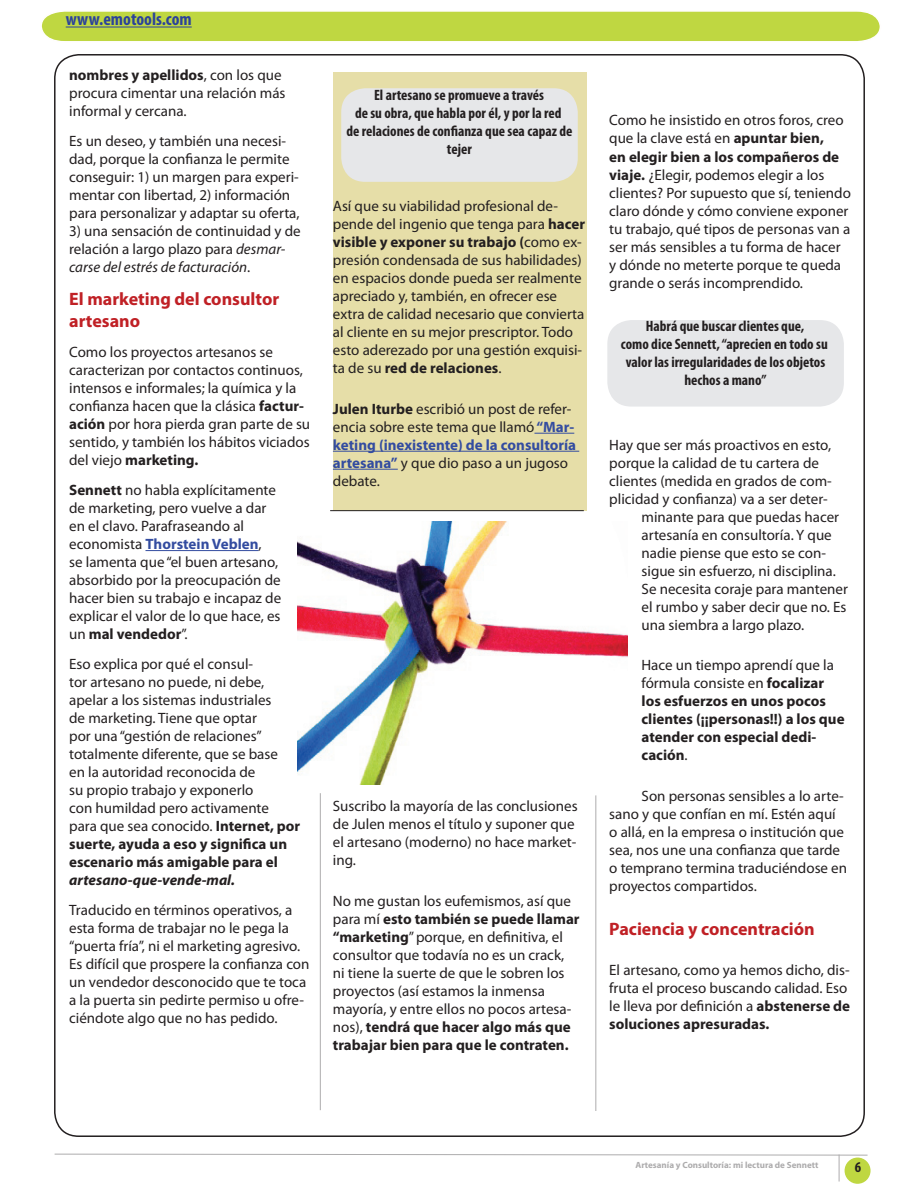
<style>
.page{position:relative;width:919px;height:1191px;background:#fff}
.page>*{position:absolute;margin:0;border:0;box-sizing:border-box;transform-origin:0 0}
.t1{font:700 18px/21.6px "Myriad Pro";color:#c02025}
.t2{font:700 condensed 18px "Myriad Pro";color:#2b429b}
.t3{font:15px/18px "Myriad Pro";color:#231f20}
.t4{font:700 condensed 15px/18px "Myriad Pro";color:#231f20;text-align:center}
.t5{font:700 15px/18px "Myriad Pro";color:#231f20}
.t6{font:italic 700 15px "Myriad Pro";color:#231f20}
.t7{font:700 9px "Myriad Pro";color:#adacad}
.s1{font-weight:700}
.s2{font-style:italic}
.s3{font-weight:700;color:#334ca0}
.s4{font-weight:400}
</style>
<div class="page">
<div style="left:333px;top:72px;width:253px;height:438px;background:#e6dea8"></div>
<hr style="left:534px;top:433px;width:40px;height:1px;background:#334ca0">
<hr style="left:333px;top:451px;width:246px;height:1px;background:#334ca0">
<hr style="left:333px;top:469px;width:65px;height:1px;background:#334ca0">
<hr style="left:330px;top:510px;width:253px;height:1px;background:#231f20">
<hr style="left:145px;top:550px;width:113px;height:1px;background:#334ca0">
<div style="left:41px;top:11px;width:839px;height:30px;background:#bfd741"></div>
<img style="left:297px;top:521px;width:330px;height:263px">
<div style="left:341px;top:88px;width:236px;height:94px;background:#e6e7e9;border-radius:24px"></div>
<div style="left:607px;top:320px;width:236px;height:86px;background:#e6e7e9;border-radius:24px"></div>
<hr style="left:320px;top:793px;width:1px;height:317px;background:#adacad">
<hr style="left:595px;top:795px;width:1px;height:316px;background:#adacad">
<div style="left:844px;top:1157px;width:26px;height:26px;border:2px solid #bfd741;border-radius:50%"></div>
<svg style="left:54px;top:1153px;width:813px;height:28px"></svg>
<p class="t2" style="left:66px;top:8px;width:127px">www.emotools.com</p>
<p class="t3" style="left:69px;top:65px;width:218px"><span class="s1">nombres y apellidos</span>, con los que procura cimentar una relación más informal y cercana.</p>
<p class="t3" style="left:69px;top:131px;width:232px">Es un deseo, y también una necesi&shy;dad, porque la confianza le permite conseguir: 1) un margen para experi&shy;mentar con libertad, 2) información para personalizar y adaptar su oferta,</p>
<p class="t3" style="left:69px;top:221px;width:233px">3) una sensación de continuidad y de relación a largo plazo para <span class="s2">desmar&shy;carse del estrés de facturación</span>.</p>
<p class="t1" style="left:69px;top:288px;width:211px">El marketing del consultor artesano</p>
<p class="t3" style="left:69px;top:343px;width:242px">Como los proyectos artesanos se caracterizan por contactos continuos, intensos e informales; la química y la confianza hacen que la clásica <span class="s1">factur&shy;ación</span> por hora pierda gran parte de su sentido, y también los hábitos viciados del viejo <span class="s1">marketing.</span></p>
<p class="t3" style="left:69px;top:481px;width:213px"><span class="s1">Sennett</span> no habla explícitamente de marketing, pero vuelve a dar en el clavo. Parafraseando al economista <span class="s3">Thorstein Veblen</span>,<br>se lamenta que “el buen artesano, absorbido por la preocupación de hacer bien su trabajo e incapaz de explicar el valor de lo que hace, es un <span class="s1">mal vendedor</span>”.</p>
<p class="t3" style="left:69px;top:655px;width:233px">Eso explica por qué el consul-<br>tor artesano no puede, ni debe, apelar a los sistemas industriales<br>de marketing. Tiene que optar<br>por una “gestión de relaciones” totalmente diferente, que se base<br>en la autoridad reconocida de<br>su propio trabajo y exponerlo<br>con humildad pero activamente para que sea conocido. <span class="s1">Internet, por suerte, ayuda a eso y significa un escenario más amigable para el</span></p>
<p class="t6" style="left:69px;top:870px;width:167px">artesano-que-vende-mal.</p>
<p class="t3" style="left:69px;top:901px;width:242px">Traducido en términos operativos, a esta forma de trabajar no le pega la “puerta fría”, ni el marketing agresivo.<br>Es difícil que prospere la confianza con un vendedor desconocido que te toca a la puerta sin pedirte permiso u ofre&shy;ciéndote algo que no has pedido.</p>
<p class="t4" style="left:346px;top:85px;width:227px">El artesano se promueve a través<br>de su obra, que habla por él, y por la red<br>de relaciones de confianza que sea capaz de tejer</p>
<p class="t3" style="left:333px;top:197px;width:254px">Así que su viabilidad profesional de&shy;pende del ingenio que tenga para <span class="s1">hacer visible y exponer su trabajo (</span>como ex&shy;presión condensada de sus habilidades) en espacios donde pueda ser realmente apreciado y, también, en ofrecer ese extra de calidad necesario que convierta al cliente en su mejor prescriptor. Todo esto aderezado por una gestión exquisi&shy;ta de su <span class="s1">red de relaciones</span>.</p>
<p class="t3" style="left:333px;top:399px;width:245px"><span class="s1">Julen Iturbe</span> escribió un post de refer&shy;encia sobre este tema que llamó <span class="s3">“Mar&shy;keting (inexistente) de la consultoría artesana”</span> y que dio paso a un jugoso debate.</p>
<p class="t3" style="left:333px;top:796px;width:246px">Suscribo la mayoría de las conclusiones de Julen menos el título y suponer que el artesano (moderno) no hace market&shy;ing.</p>
<p class="t3" style="left:333px;top:891px;width:248px">No me gustan los eufemismos, así que para mí <span class="s1">esto también se puede llamar “marketing</span>” porque, en definitiva, el consultor que todavía no es un crack, ni tiene la suerte de que le sobren los proyectos (así estamos la inmensa mayoría, y entre ellos no pocos artesa&shy;nos), <span class="s1">tendrá que hacer algo más que trabajar bien para que le contraten.</span></p>
<p class="t3" style="left:609px;top:111px;width:243px">Como he insistido en otros foros, creo que la clave está en <span class="s1">apuntar bien,<br>en elegir bien a los compañeros de viaje.</span> ¿Elegir, podemos elegir a los clientes? Por supuesto que sí, teniendo claro dónde y cómo conviene exponer tu trabajo, qué tipos de personas van a ser más sensibles a tu forma de hacer y dónde no meterte porque te queda grande o serás incomprendido.</p>
<p class="t4" style="left:621px;top:317px;width:208px">Habrá que buscar clientes que,<br>como dice Sennett, “aprecien en todo su valor las irregularidades de los objetos hechos a mano”</p>
<p class="t3" style="left:609px;top:435px;width:223px">Hay que ser más proactivos en esto,</p>
<p class="t3" style="left:609px;top:453px;width:211px">porque la calidad de tu cartera de</p>
<p class="t3" style="left:609px;top:471px;width:224px">clientes (medida en grados de com-</p>
<p class="t3" style="left:609px;top:489px;width:220px">plicidad y confianza) va a ser deter-</p>
<p class="t3" style="left:641px;top:507px;width:199px">minante para que puedas hacer</p>
<p class="t3" style="left:641px;top:525px;width:192px">artesanía en consultoría. Y que</p>
<p class="t3" style="left:641px;top:543px;width:186px">nadie piense que esto se con-</p>
<p class="t3" style="left:641px;top:561px;width:196px">sigue sin esfuerzo, ni disciplina.</p>
<p class="t3" style="left:641px;top:579px;width:208px">Se necesita coraje para mantener</p>
<p class="t3" style="left:641px;top:597px;width:206px">el rumbo y saber decir que no. Es</p>
<p class="t3" style="left:641px;top:615px;width:164px">una siembra a largo plazo.</p>
<p class="t5" style="left:641px;top:655px;width:204px"><span class="s4">Hace un tiempo aprendí que la fórmula consiste en</span> focalizar los esfuerzos en unos pocos clientes (¡¡personas!!) a los que atender con especial dedi&shy;cación<span class="s4">.</span></p>
<p class="t3" style="left:609px;top:786px;width:239px;text-indent:32px">Son personas sensibles a lo arte&shy;sano y que confían en mí. Estén aquí o allá, en la empresa o institución que sea, nos une una confianza que tarde o temprano termina traduciéndose en proyectos compartidos.</p>
<p class="t1" style="left:609px;top:917px;width:207px">Paciencia y concentración</p>
<p class="t3" style="left:609px;top:961px;width:242px">El artesano, como ya hemos dicho, dis&shy;fruta el proceso buscando calidad. Eso le lleva por definición a <span class="s1">abstenerse de soluciones apresuradas.</span></p>
<p class="t7" style="left:635px;top:1158px;width:184px">Artesanía y Consultoría: mi lectura de Sennett</p>
<p class="t4" style="left:854px;top:1158px;width:8px">6</p>
</div>
